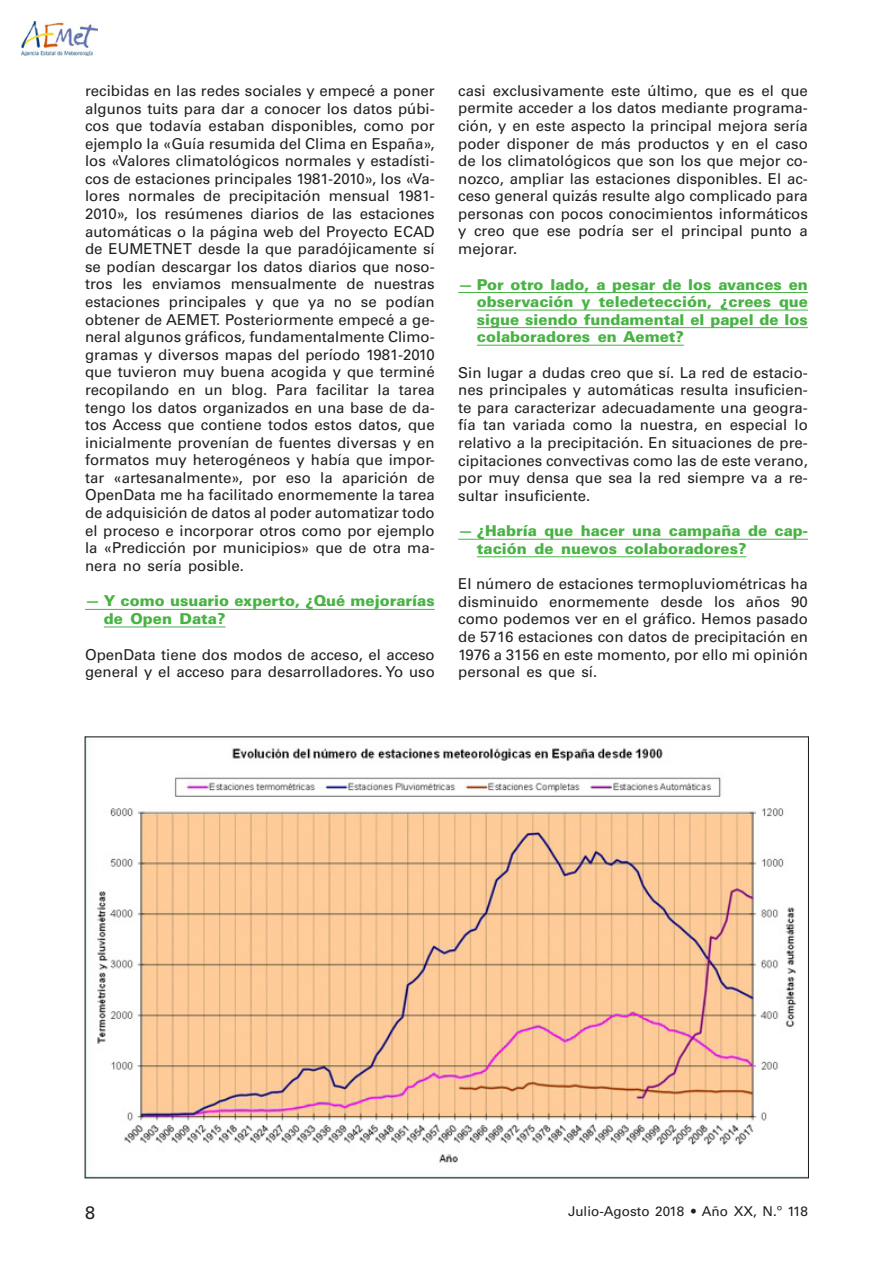
<style>
.page{position:relative;width:893px;height:1263px;background:#fff}
.page>*{position:absolute;margin:0;border:0;box-sizing:border-box;transform-origin:0 0}
.t1{font:18px "Univers LT Std";color:#231f20}
._00{font:15px/17.5px "Univers LT Std";color:#231f20;text-align:justify}
._02_LAD5{font:900 15px/17.5px "Univers LT Std";color:#48b344}
.t2{font:13.5px "Univers LT Std";color:#231f20}
.s1{font-weight:700}
</style>
<div class="page">
<img style="left:21px;top:21px;width:77px;height:34px">
<hr style="left:85px;top:609px;width:350px;height:1px;background:#48b344">
<hr style="left:104px;top:627px;width:121px;height:1px;background:#48b344">
<hr style="left:458px;top:292px;width:350px;height:1px;background:#48b344">
<hr style="left:477px;top:310px;width:331px;height:1px;background:#48b344">
<hr style="left:477px;top:327px;width:331px;height:1px;background:#48b344">
<hr style="left:477px;top:345px;width:207px;height:1px;background:#48b344">
<hr style="left:458px;top:539px;width:350px;height:1px;background:#48b344">
<hr style="left:477px;top:556px;width:269px;height:1px;background:#48b344">
<img style="left:87px;top:739px;width:720px;height:436px">
<p class="_00" style="left:85px;top:82px;width:351px">recibidas en las redes sociales y empecé a poner algunos tuits para dar a conocer los datos púbi&shy;cos que todavía estaban disponibles, como por ejemplo la «Guía resumida del Clima en España», los «Valores climatológicos normales y estadísti&shy;cos de estaciones principales 1981-2010», los «Va&shy;lores normales de precipitación mensual 1981- 2010», los resúmenes diarios de las estaciones automáticas o la página web del Proyecto ECAD de EUMETNET desde la que paradójicamente sí se podían descargar los datos diarios que noso&shy;tros les enviamos mensualmente de nuestras estaciones principales y que ya no se podían obtener de AEMET. Posteriormente empecé a ge&shy;neral algunos gráficos, fundamentalmente Climo&shy;gramas y diversos mapas del período 1981-2010 que tuvieron muy buena acogida y que terminé recopilando en un blog. Para facilitar la tarea tengo los datos organizados en una base de da&shy;tos Access que contiene todos estos datos, que inicialmente provenían de fuentes diversas y en formatos muy heterogéneos y había que impor&shy;tar «artesanalmente», por eso la aparición de OpenData me ha facilitado enormemente la tarea de adquisición de datos al poder automatizar todo el proceso e incorporar otros como por ejemplo la «Predicción por municipios» que de otra ma&shy;nera no sería posible.</p>
<p class="_02_LAD5" style="left:104px;top:592px;width:332px;text-indent:-19px"><span class="s1">—</span> Y como usuario experto, ¿Qué mejorarías de Open Data?</p>
<p class="_00" style="left:85px;top:645px;width:351px">OpenData tiene dos modos de acceso, el acceso general y el acceso para desarrolladores. Yo uso</p>
<p class="_00" style="left:458px;top:82px;width:351px">casi exclusivamente este último, que es el que permite acceder a los datos mediante programa&shy;ción, y en este aspecto la principal mejora sería poder disponer de más productos y en el caso de los climatológicos que son los que mejor co&shy;nozco, ampliar las estaciones disponibles. El ac&shy;ceso general quizás resulte algo complicado para personas con pocos conocimientos informáticos y creo que ese podría ser el principal punto a mejorar.</p>
<p class="_02_LAD5" style="left:477px;top:275px;width:332px;text-align:justify;text-indent:-19px"><span class="s1">—</span> Por otro lado, a pesar de los avances en observación y teledetección, ¿crees que sigue siendo fundamental el papel de los colaboradores en Aemet?</p>
<p class="_00" style="left:458px;top:364px;width:351px">Sin lugar a dudas creo que sí. La red de estacio&shy;nes principales y automáticas resulta insuficien&shy;te para caracterizar adecuadamente una geogra&shy;fía tan variada como la nuestra, en especial lo relativo a la precipitación. En situaciones de pre&shy;cipitaciones convectivas como las de este verano, por muy densa que sea la red siempre va a re&shy;sultar insuficiente.</p>
<p class="_02_LAD5" style="left:477px;top:522px;width:332px;text-indent:-19px"><span class="s1">—</span> ¿Habría que hacer una campaña de cap&shy;tación de nuevos colaboradores?</p>
<p class="_00" style="left:458px;top:575px;width:351px">El número de estaciones termopluviométricas ha disminuido enormemente desde los años 90 como podemos ver en el gráfico. Hemos pasado de 5716 estaciones con datos de precipitación en 1976 a 3156 en este momento, por ello mi opinión personal es que sí.</p>
<p class="t1" style="left:85px;top:1202px;width:12px">8</p>
<p class="t2" style="left:568px;top:1203px;width:241px">Julio-Agosto 2018 • Año XX, N.º 118</p>
</div>
